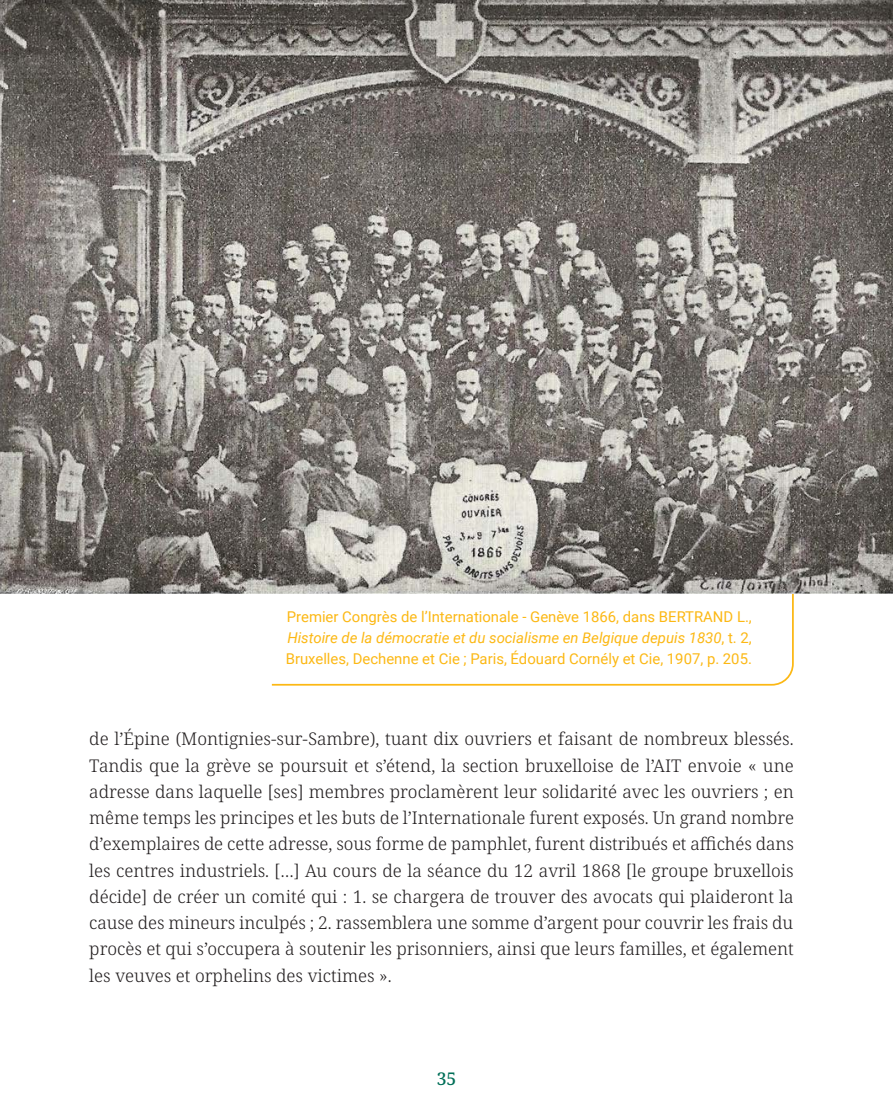
<style>
.page{position:relative;width:893px;height:1117px;background:#fff}
.page>*{position:absolute;margin:0;border:0;box-sizing:border-box;transform-origin:0 0}
._3__TEXTE_COURANT_-_Carnet_Carhop_VD{font:300 17.5px/26.2px "Noto Serif";color:#231f20;text-align:justify}
.t1{font:500 17.5px "Noto Serif";color:#016f58}
._6__LEGENDE_IMAGE_-_Carnet_Carhop{font:14.88px/21px "Roboto";color:#fcb814;text-align:justify}
.s1{font-style:italic}
</style>
<div class="page">
<svg style="left:270px;top:593px;width:525px;height:93px"></svg>
<img style="left:0;top:0;width:893px;height:593px">
<p class="_6__LEGENDE_IMAGE_-_Carnet_Carhop" style="left:286px;top:605px;width:468px">Premier Congrès de l’Internationale - Genève 1866, dans BERTRAND L., <span class="s1">Histoire de la démocratie et du socialisme en Belgique depuis 1830</span>, t. 2, Bruxelles, Dechenne et Cie ; Paris, Édouard Cornély et Cie, 1907, p. 205.</p>
<p class="_3__TEXTE_COURANT_-_Carnet_Carhop_VD" style="left:89px;top:726px;width:706px">de l’Épine (Montignies-sur-Sambre), tuant dix ouvriers et faisant de nombreux blessés.<br>Tandis que la grève se poursuit et s’étend, la section bruxelloise de l’AIT envoie « une adresse dans laquelle [ses] membres proclamèrent leur solidarité avec les ouvriers ; en même temps les principes et les buts de l’Internationale furent exposés. Un grand nombre d’exemplaires de cette adresse, sous forme de pamphlet, furent distribués et affichés dans les centres industriels. […] Au cours de la séance du 12 avril 1868 [le groupe bruxellois décide] de créer un comité qui : 1. se chargera de trouver des avocats qui plaideront la cause des mineurs inculpés ; 2. rassemblera une somme d’argent pour couvrir les frais du procès et qui s’occupera à soutenir les prisonniers, ainsi que leurs familles, et également les veuves et orphelins des victimes ».</p>
<p class="t1" style="left:437px;top:1065px;width:21px">35</p>
</div>
